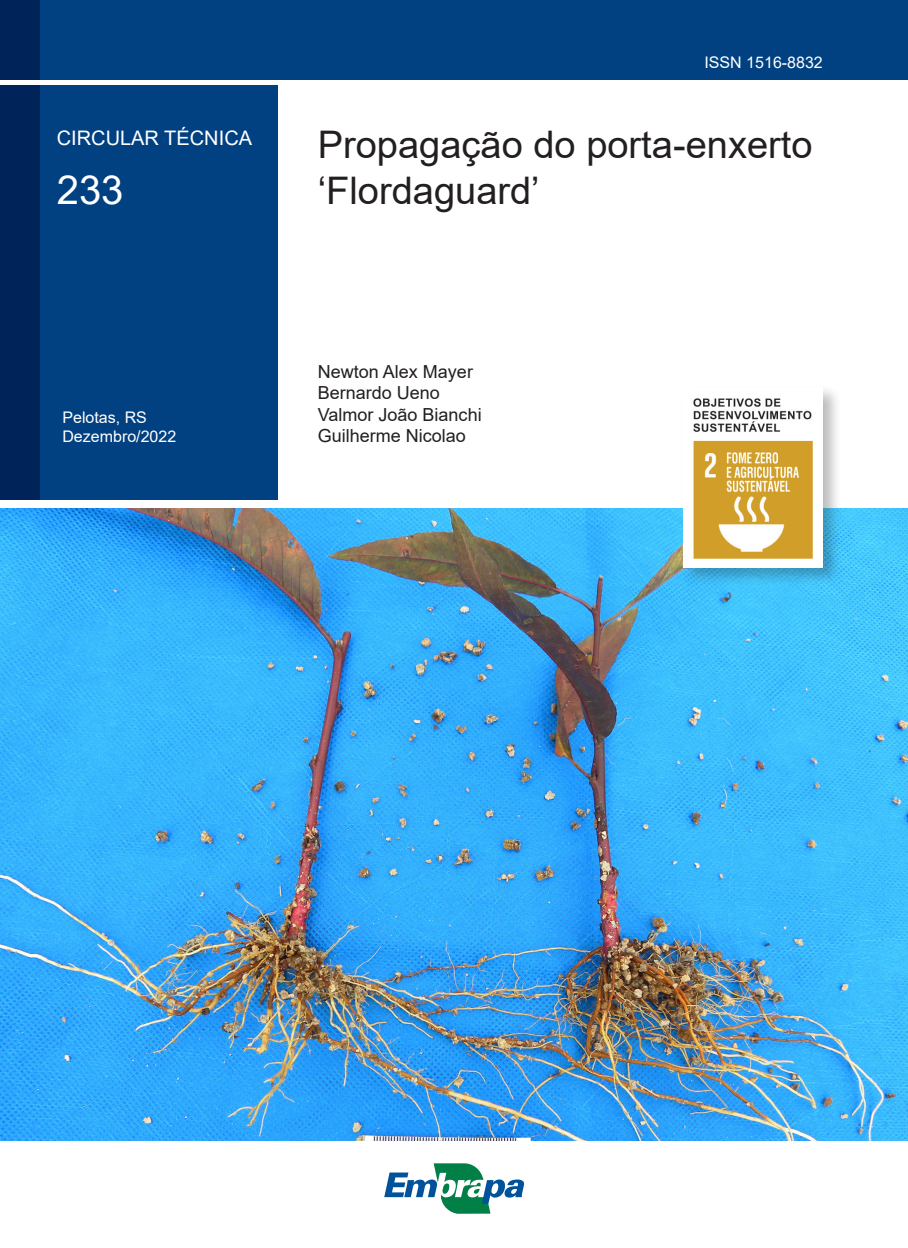
<style>
.page{position:relative;width:908px;height:1248px;background:#fff}
.page>*{position:absolute;margin:0;border:0;box-sizing:border-box;transform-origin:0 0}
.NUMERO_PUBLICACAO{font:40px "Arial";color:#fff}
.TITULO_CAPA{font:38px/45.6px "Arial";color:#231f20}
.CIRCULAR_TECNICA{font:20px "Arial";color:#fff}
.AUTOR_CAPA{font:18px "Arial";color:#231f20}
.NUMERO_ISSN{font:16px "Arial";color:#fff}
.CIDADE_-_MES_-_ESTAD{font:16px "Arial";color:#fff}
</style>
<div class="page">
<div style="left:0;top:0;width:907px;height:79px;background:#014081"></div>
<svg style="left:384px;top:1163px;width:140px;height:50px"></svg>
<img style="left:0;top:508px;width:907px;height:632px">
<div style="left:0;top:85px;width:277px;height:414px;background:#014081"></div>
<div style="left:0;top:85px;width:40px;height:414px;background:#002359"></div>
<div style="left:0;top:0;width:40px;height:79px;background:#002359"></div>
<div style="left:679px;top:384px;width:162px;height:202px;background:#231f20;opacity:.3"></div>
<img style="left:682px;top:387px;width:140px;height:180px">
<p class="CIRCULAR_TECNICA" style="left:57px;top:124px;width:197px">CIRCULAR TÉCNICA</p>
<p class="NUMERO_PUBLICACAO" style="left:57px;top:163px;width:68px">233</p>
<p class="CIDADE_-_MES_-_ESTAD" style="left:62px;top:406px;width:86px">Pelotas, RS</p>
<p class="NUMERO_ISSN" style="left:62px;top:426px;width:115px">Dezembro/2022</p>
<p class="NUMERO_ISSN" style="left:704px;top:51px;width:120px">ISSN 1516-8832</p>
<p class="TITULO_CAPA" style="left:317px;top:122px;width:496px">Propagação do porta-enxerto ‘Flordaguard’</p>
<p class="AUTOR_CAPA" style="left:317px;top:359px;width:157px">Newton Alex Mayer</p>
<p class="AUTOR_CAPA" style="left:317px;top:380px;width:124px">Bernardo Ueno</p>
<p class="AUTOR_CAPA" style="left:317px;top:402px;width:165px">Valmor João Bianchi</p>
<p class="AUTOR_CAPA" style="left:317px;top:423px;width:150px">Guilherme Nicolao</p>
</div>
